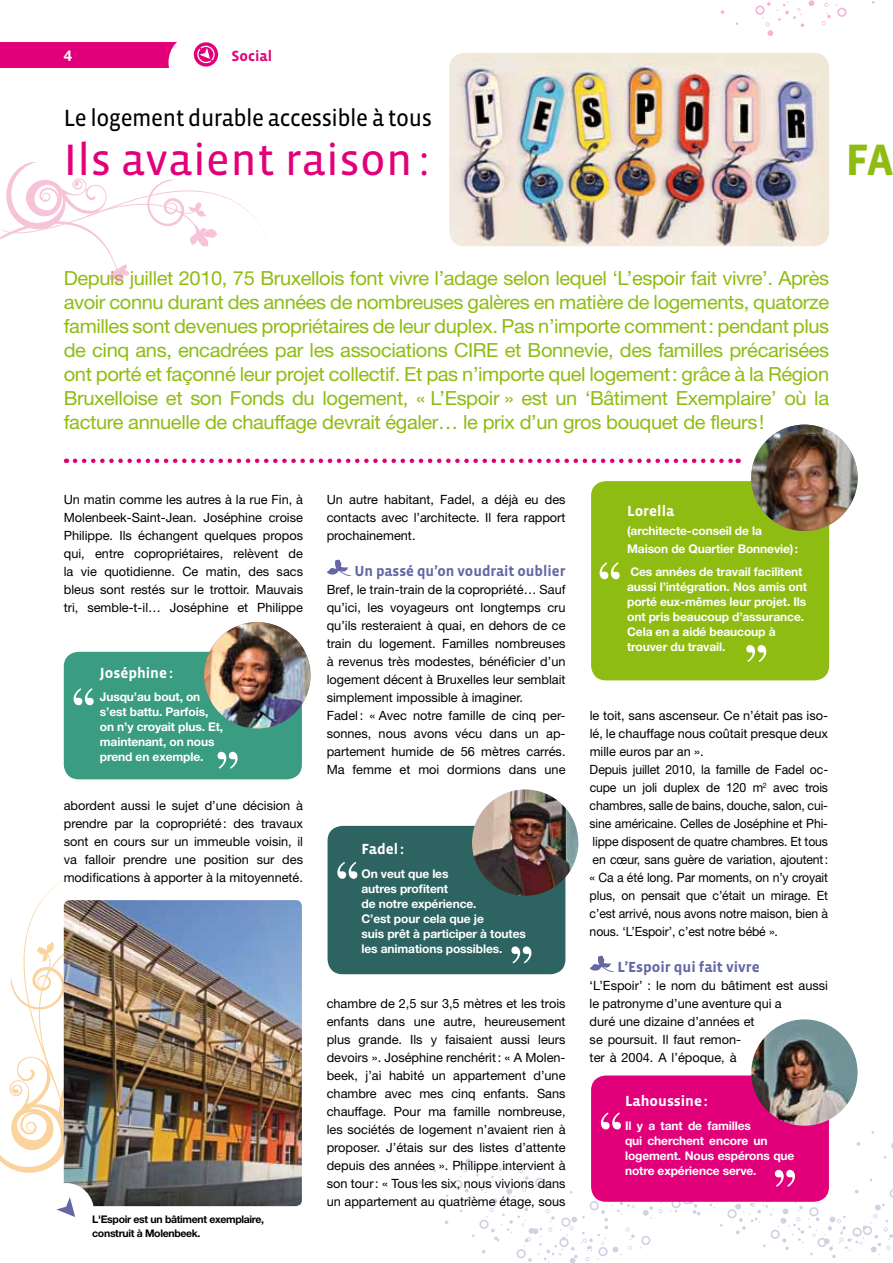
<style>
.page{position:relative;width:893px;height:1263px;background:#fff}
.page>*{position:absolute;margin:0;border:0;box-sizing:border-box;transform-origin:0 0}
.t1{font:45px "Vista Sans Reg";letter-spacing:.01em;color:#e2007a}
.t2{font:700 45px "Vista Sans";color:#8fbc13}
.t3{font:24px "Vista Sans Reg";letter-spacing:-.02em;color:#000;scale:.95 1}
.t4{font:19.5px/24px "Helvetica Neue";letter-spacing:-.02em;color:#8fbc13;text-align:justify}
.t5{font:700 15px "Vista Sans";color:#6467a4}
.t6{font:700 15px "Vista Sans";color:#fff}
.t7{font:700 15px "Vista Sans";color:#e2007a}
.t8{font:700 15px "Helvetica Neue";color:#fff}
.t9{font:12.75px/18px "Helvetica Neue";color:#000;text-align:justify}
.t10{font:700 12px/15px "Helvetica Neue";letter-spacing:-.01em;color:#fff}
.t11{font:700 10.5px/13.5px "Helvetica Neue";letter-spacing:-.03em;color:#000}
</style>
<div class="page">
<div style="left:0;top:43px;width:191px;height:25px;background:#e2007a"></div>
<div style="left:168px;top:35px;width:50px;height:54px;background:#fff;border-radius:50%"></div>
<svg style="left:194px;top:42px;width:24px;height:25px"></svg>
<svg style="left:196px;top:45px;width:19px;height:19px"></svg>
<svg style="left:75px;top:459px;width:664px;height:4px"></svg>
<img style="left:449px;top:53px;width:380px;height:193px">
<svg style="left:0;top:162px;width:266px;height:121px"></svg>
<svg style="left:327px;top:559px;width:24px;height:17px"></svg>
<svg style="left:590px;top:955px;width:24px;height:17px"></svg>
<div style="left:64px;top:652px;width:238px;height:127px;background:#3a9c81;border-radius:15px"></div>
<svg style="left:218px;top:752px;width:20px;height:17px"></svg>
<img style="left:204px;top:622px;width:106px;height:106px;border-radius:53px">
<div style="left:591px;top:481px;width:238px;height:199px;background:#8fbc13;border-radius:15px"></div>
<svg style="left:746px;top:645px;width:20px;height:17px"></svg>
<img style="left:751px;top:425px;width:107px;height:106px;border-radius:53px">
<svg style="left:600px;top:562px;width:20px;height:17px"></svg>
<img style="left:132px;top:900px;width:170px;height:306px">
<svg style="left:74px;top:688px;width:20px;height:17px"></svg>
<svg style="left:721px;top:10px;width:3px;height:4px"></svg>
<svg style="left:821px;top:3px;width:26px;height:22px"></svg>
<svg style="left:755px;top:0;width:59px;height:36px"></svg>
<svg style="left:857px;top:1142px;width:3px;height:4px"></svg>
<div style="left:591px;top:1075px;width:238px;height:127px;background:#e2007a;border-radius:15px"></div>
<svg style="left:601px;top:1112px;width:20px;height:17px"></svg>
<svg style="left:445px;top:1156px;width:448px;height:107px"></svg>
<img style="left:0;top:872px;width:132px;height:345px">
<div style="left:328px;top:826px;width:237px;height:148px;background:#2d6461;border-radius:15px"></div>
<svg style="left:337px;top:862px;width:20px;height:17px"></svg>
<svg style="left:511px;top:946px;width:20px;height:17px"></svg>
<img style="left:472px;top:789px;width:106px;height:107px;border-radius:53px">
<img style="left:751px;top:1019px;width:107px;height:107px;border-radius:53px">
<p class="t8" style="left:64px;top:47px;width:10px">4</p>
<p class="t7" style="left:232px;top:48px;width:42px">Social</p>
<h2 class="t3" style="left:64px;top:106px;width:389px">Le logement durable accessible à tous</h2>
<h1 class="t1" style="left:64px;top:137px;width:367px">Ils avaient raison:</h1>
<h1 class="t2" style="left:846px;top:137px;width:47px">fa</h1>
<p class="t4" style="left:64px;top:266px;width:767px">Depuis juillet 2010, 75 Bruxellois font vivre l’adage selon lequel ‘L’espoir fait vivre’. Après avoir connu durant des années de nombreuses galères en matière de logements, quatorze familles sont devenues propriétaires de leur duplex. Pas n’importe comment: pendant plus de cinq ans, encadrées par les associations CIRE et Bonnevie, des familles précarisées ont porté et façonné leur projet collectif. Et pas n’importe quel logement: grâce à la Région Bruxelloise et son Fonds du logement, « L’Espoir » est un ‘Bâtiment Exemplaire’ où la facture annuelle de chauffage devrait égaler… le prix d’un gros bouquet de fleurs!</p>
<p class="t9" style="left:64px;top:490px;width:241px">Un matin comme les autres à la rue Fin, à Molenbeek-Saint-Jean. Joséphine croise Philippe. Ils échangent quelques propos qui, entre copropriétaires, relèvent de la vie quotidienne. Ce matin, des sacs bleus sont restés sur le trottoir. Mauvais tri, semble-t-il… Joséphine et Philippe</p>
<p class="t6" style="left:100px;top:665px;width:75px">Joséphine:</p>
<p class="t10" style="left:100px;top:689px;width:125px">Jusqu’au bout, on s’est battu. Parfois, on n’y croyait plus. Et, maintenant, on nous prend en exemple.</p>
<p class="t9" style="left:64px;top:796px;width:241px">abordent aussi le sujet d’une décision à prendre par la copropriété: des travaux sont en cours sur un immeuble voisin, il va falloir prendre une position sur des modifications à apporter à la mitoyenneté.</p>
<p class="t11" style="left:92px;top:1213px;width:173px">L'Espoir est un bâtiment exemplaire, construit à Molenbeek.</p>
<p class="t9" style="left:327px;top:490px;width:240px">Un autre habitant, Fadel, a déjà eu des contacts avec l’architecte. Il fera rapport prochainement.</p>
<p class="t5" style="left:354px;top:563px;width:213px">Un passé qu’on voudrait oublier</p>
<p class="t9" style="left:327px;top:580px;width:240px;text-align:left">Bref, le train-train de la copropriété… Sauf qu’ici, les voyageurs ont longtemps cru qu’ils resteraient à quai, en dehors de ce train du logement. Familles nombreuses à revenus très modestes, bénéficier d’un logement décent à Bruxelles leur semblait simplement impossible à imaginer.<br>Fadel: « Avec notre famille de cinq per&shy;sonnes, nous avons vécu dans un ap&shy;partement humide de 56 mètres carrés.<br>Ma femme et moi dormions dans une</p>
<p class="t6" style="left:361px;top:842px;width:44px">Fadel:</p>
<p class="t10" style="left:361px;top:866px;width:166px">On veut que les<br>autres profitent<br>de notre expérience.<br>C’est pour cela que je<br>suis prêt à participer à toutes les animations possibles.</p>
<p class="t9" style="left:327px;top:994px;width:240px">chambre de 2,5 sur 3,5 mètres et les trois enfants dans une autre, heureusement plus grande. Ils y faisaient aussi leurs devoirs ». Joséphine renchérit: « A Molen&shy;beek, j’ai habité un appartement d’une chambre avec mes cinq enfants. Sans chauffage. Pour ma famille nombreuse, les sociétés de logement n’avaient rien à proposer. J’étais sur des listes d’attente depuis des années ». Philippe intervient à son tour: « Tous les six, nous vivions dans un appartement au quatrième étage, sous</p>
<p class="t6" style="left:627px;top:503px;width:49px">Lorella</p>
<p class="t10" style="left:627px;top:521px;width:172px;line-height:18px">(architecte-conseil de la<br>Maison de Quartier Bonnevie):</p>
<p class="t10" style="left:627px;top:564px;width:181px">Ces années de travail facilitent aussi l’intégration. Nos amis ont porté eux-mêmes leur projet. Ils ont pris beaucoup d’assurance.<br>Cela en a aidé beaucoup à trouver du travail.</p>
<p class="t9" style="left:590px;top:706px;width:240px;text-align:left">le toit, sans ascenseur. Ce n’était pas iso&shy;lé, le chauffage nous coûtait presque deux mille euros par an ».<br>Depuis juillet 2010, la famille de Fadel oc&shy;cupe un joli duplex de 120 m<sup>2</sup> avec trois chambres, salle de bains, douche, salon, cui&shy;sine américaine. Celles de Joséphine et Phi&shy;lippe disposent de quatre chambres. Et tous en cœur, sans guère de variation, ajoutent: « Ca a été long. Par moments, on n’y croyait plus, on pensait que c’était un mirage. Et c’est arrivé, nous avons notre maison, bien à nous. ‘L’Espoir’, c’est notre bébé ».</p>
<p class="t5" style="left:617px;top:959px;width:144px">L’Espoir qui fait vivre</p>
<p class="t9" style="left:590px;top:976px;width:240px;text-align:left">‘L’Espoir’ : le nom du bâtiment est aussi le patronyme d’une aventure qui a<br>duré une dizaine d’années et<br>se poursuit. Il faut remon-<br>ter à 2004. A l’époque, à</p>
<p class="t6" style="left:625px;top:1093px;width:84px">Lahoussine:</p>
<p class="t10" style="left:625px;top:1117px;width:171px">Il y a tant de familles<br>qui cherchent encore un logement. Nous espérons que notre expérience serve.</p>
</div>
